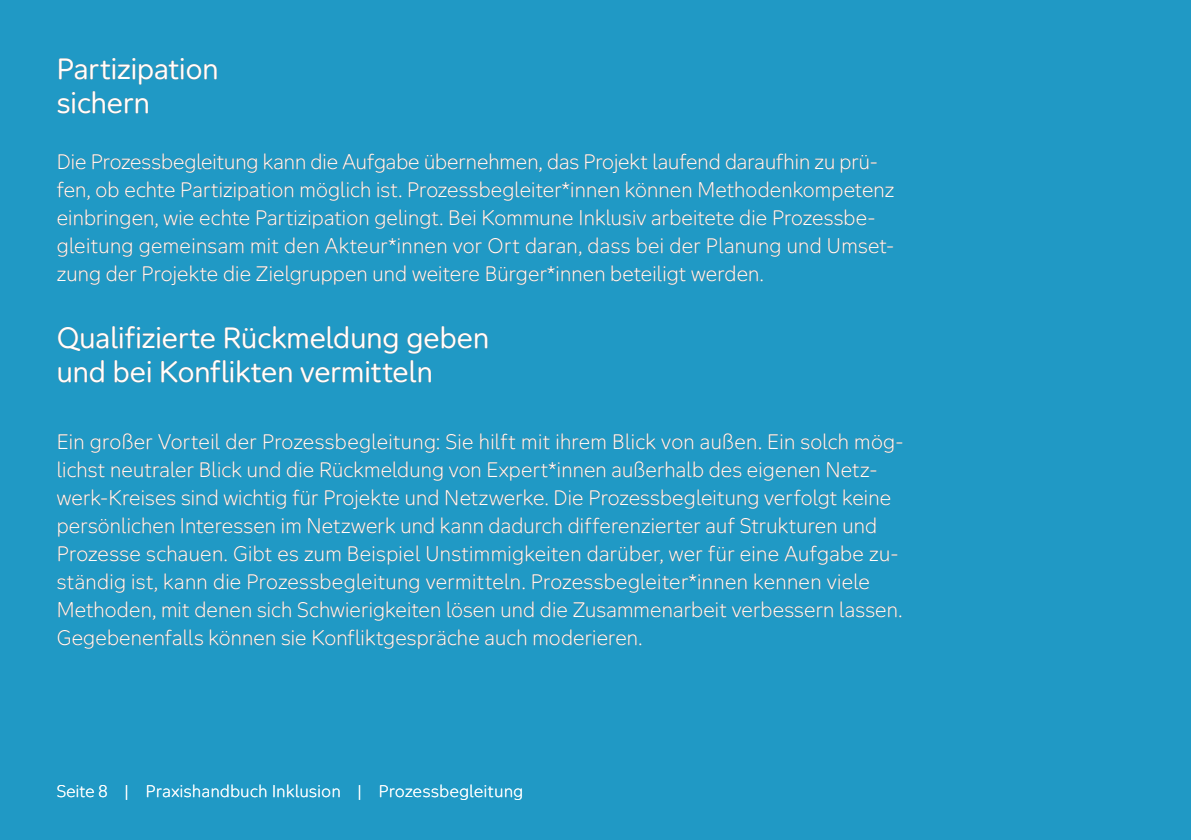
<style>
.page{position:relative;width:1191px;height:840px;background:#fff}
.page>*{position:absolute;margin:0;border:0;box-sizing:border-box;transform-origin:0 0}
.t1{font:28px/33.6px "Aktion Mensch";color:#fff}
.t2{font:300 20px/28px "Aktion Mensch";letter-spacing:.01em;color:#fff}
.t3{font:300 16px "Aktion Mensch";letter-spacing:.035em;color:#fff}
</style>
<div class="page">
<div style="left:0;top:0;width:1191px;height:839px;background:#2099c5"></div>
<h1 class="t1" style="left:57px;top:51px;width:163px">Partizipation sichern</h1>
<p class="t2" style="left:57px;top:147px;width:839px">Die Prozessbegleitung kann die Aufgabe übernehmen, das Projekt laufend daraufhin zu prü&shy;fen, ob echte Partizipation möglich ist. Prozessbegleiter*innen können Methodenkompetenz einbringen, wie echte Partizipation gelingt. Bei Kommune Inklusiv arbeitete die Prozessbe&shy;gleitung gemeinsam mit den Akteur*innen vor Ort daran, dass bei der Planung und Umset&shy;zung der Projekte die Zielgruppen und weitere Bürger*innen beteiligt werden.</p>
<h1 class="t1" style="left:57px;top:320px;width:434px">Qualifizierte Rückmeldung geben und bei Konflikten vermitteln</h1>
<p class="t2" style="left:57px;top:427px;width:848px">Ein großer Vorteil der Prozessbegleitung: Sie hilft mit ihrem Blick von außen. Ein solch mög&shy;lichst neutraler Blick und die Rückmeldung von Expert*innen außerhalb des eigenen Netz&shy;werk-Kreises sind wichtig für Projekte und Netzwerke. Die Prozessbegleitung verfolgt keine persönlichen Interessen im Netzwerk und kann dadurch differenzierter auf Strukturen und Prozesse schauen. Gibt es zum Beispiel Unstimmigkeiten darüber, wer für eine Aufgabe zu&shy;ständig ist, kann die Prozessbegleitung vermitteln. Prozessbegleiter*innen kennen viele Methoden, mit denen sich Schwierigkeiten lösen und die Zusammenarbeit verbessern lassen.<br>Gegebenenfalls können sie Konfliktgespräche auch moderieren.</p>
<p class="t3" style="left:57px;top:781px;width:468px">Seite 8 | Praxishandbuch Inklusion | Prozessbegleitung</p>
</div>
